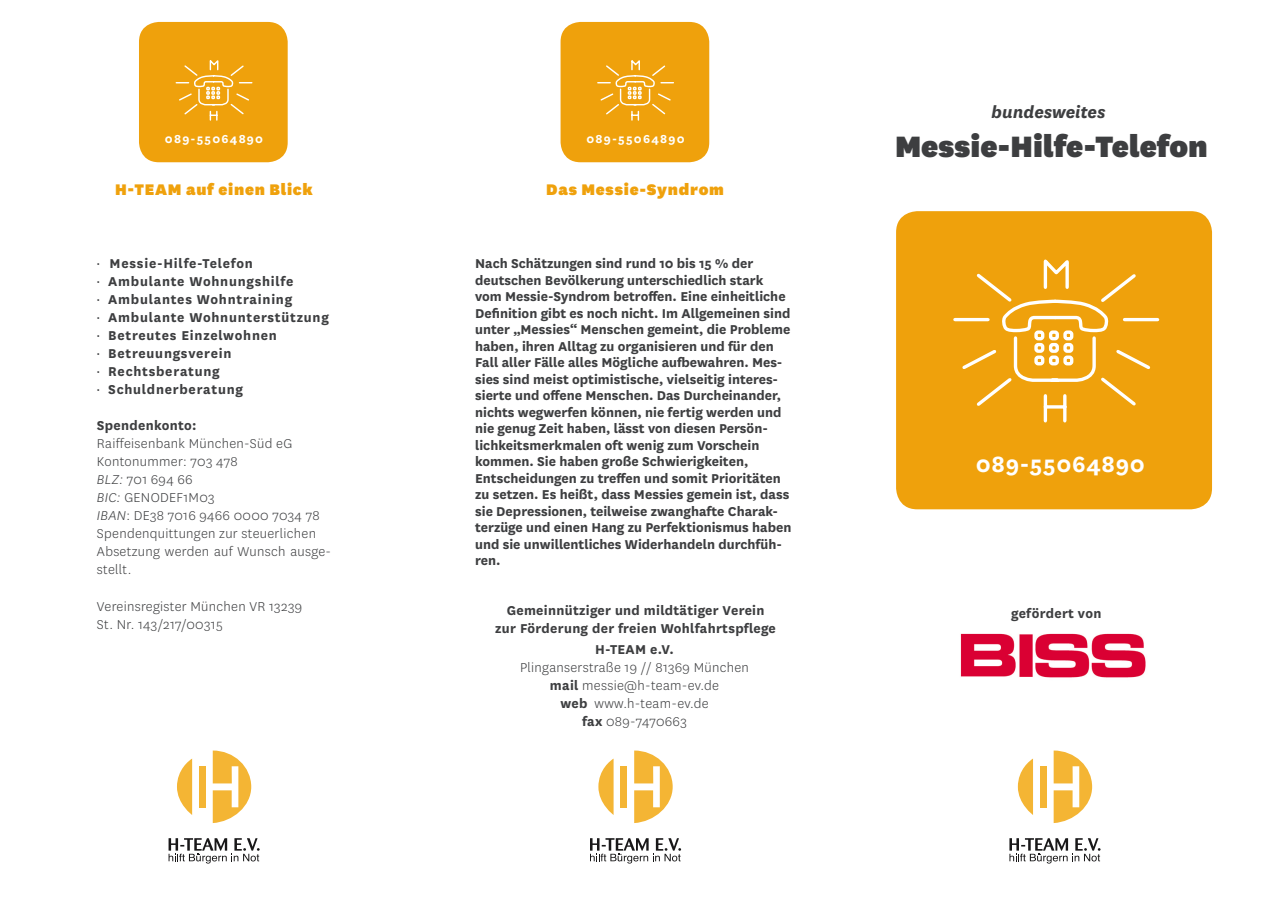
<style>
.page{position:relative;width:1280px;height:910px;background:#fff}
.page>*{position:absolute;margin:0;border:0;box-sizing:border-box;transform-origin:0 0}
.t1{font:900 34.5px "National";color:#3d3e40}
.t2{font:700 25.8px "National";letter-spacing:.025em;color:#fff}
.t3{font:italic 700 19.2px "National";color:#3d3e40}
.t4{font:900 18px "National";letter-spacing:.04em;color:#efa10c}
.t5{font:700 15px/16.5px "National";color:#3d3e40}
.t6{font:300 15px/18px "National";letter-spacing:.02em;color:#3d3e40}
.t7{font:700 15px/18px "National";letter-spacing:.05em;color:#3d3e40}
.t8{font:700 15px/18px "National";letter-spacing:.02em;color:#3d3e40;text-align:center}
.t9{font:700 13.5px "National";letter-spacing:.09em;color:#fff}
.s1{font-family:"Myriad Pro";font-weight:400}
.s2{font-style:italic}
.s3{font-weight:700}
</style>
<div class="page">
<div style="left:896px;top:211px;width:316px;height:298px;background:#efa10c;border-radius:21px"></div>
<div style="left:560px;top:22px;width:149px;height:140px;background:#efa10c;border-radius:20px"></div>
<div style="left:139px;top:22px;width:149px;height:140px;background:#efa10c;border-radius:20px"></div>
<svg style="left:597px;top:60px;width:77px;height:60px"></svg>
<hr style="left:1063px;top:396px;width:3px;height:25px;background:#fff">
<hr style="left:1044px;top:396px;width:3px;height:25px;background:#fff">
<svg style="left:953px;top:259px;width:207px;height:150px"></svg>
<svg style="left:175px;top:60px;width:78px;height:60px"></svg>
<img style="left:960px;top:633px;width:186px;height:45px">
<svg style="left:1009px;top:838px;width:91px;height:26px"></svg>
<svg style="left:1018px;top:759px;width:15px;height:56px"></svg>
<svg style="left:1054px;top:750px;width:38px;height:73px"></svg>
<div style="left:1040px;top:766px;width:6px;height:41px;background:#f4b534"></div>
<svg style="left:590px;top:838px;width:91px;height:26px"></svg>
<svg style="left:598px;top:759px;width:16px;height:56px"></svg>
<svg style="left:634px;top:750px;width:39px;height:73px"></svg>
<div style="left:620px;top:766px;width:7px;height:41px;background:#f4b534"></div>
<svg style="left:169px;top:838px;width:91px;height:26px"></svg>
<svg style="left:177px;top:759px;width:15px;height:56px"></svg>
<svg style="left:213px;top:750px;width:38px;height:73px"></svg>
<div style="left:199px;top:766px;width:7px;height:41px;background:#f4b534"></div>
<p class="t9" style="left:165px;top:130px;width:100px">089-55064890</p>
<p class="t9" style="left:586px;top:130px;width:100px">089-55064890</p>
<p class="t4" style="left:115px;top:177px;width:199px">H-Team auf einen Blick</p>
<p class="t7" style="left:97px;top:253px;width:233px"><span class="s1">·</span> Messie-Hilfe-Telefon<br><span class="s1">·</span> Ambulante Wohnungshilfe<br><span class="s1">·</span> Ambulantes Wohntraining<br><span class="s1">·</span> Ambulante Wohnunterstützung <span class="s1">·</span> Betreutes Einzelwohnen<br><span class="s1">·</span> Betreuungsverein<br><span class="s1">·</span> Rechtsberatung<br><span class="s1">·</span> Schuldnerberatung</p>
<p class="t8" style="left:97px;top:415px;width:101px">Spendenkonto:</p>
<p class="t6" style="left:97px;top:434px;width:236px">Raiffeisenbank München-Süd eG<br>Kontonummer: 703 478<br><span class="s2">BLZ:</span> 701 694 66<br><span class="s2">BIC:</span> GENODEF1M03<br><span class="s2">IBAN</span>: DE38 7016 9466 0000 7034 78<br>Spendenquittungen zur steuerlichen<br>Absetzung werden auf Wunsch ausge&shy;stellt.</p>
<p class="t6" style="left:97px;top:597px;width:207px">Vereinsregister München VR 13239<br>St. Nr. 143/217/00315</p>
<p class="t4" style="left:546px;top:177px;width:179px">Das Messie-Syndrom</p>
<p class="t5" style="left:475px;top:254px;width:318px">Nach Schätzungen sind rund 10 bis 15 % der deutschen Bevölkerung unterschiedlich stark vom Messie-Syndrom betroffen. Eine einheitliche Definition gibt es noch nicht. Im Allgemeinen sind unter „Messies“ Menschen gemeint, die Probleme haben, ihren Alltag zu organisieren und für den Fall aller Fälle alles Mögliche aufbewahren. Mes&shy;sies sind meist optimistische, vielseitig interes&shy;sierte und offene Menschen. Das Durcheinander, nichts wegwerfen können, nie fertig werden und nie genug Zeit haben, lässt von diesen Persön&shy;lichkeitsmerkmalen oft wenig zum Vorschein kommen. Sie haben große Schwierigkeiten, Entscheidungen zu treffen und somit Prioritäten zu setzen. Es heißt, dass Messies gemein ist, dass sie Depressionen, teilweise zwanghafte Charak&shy;terzüge und einen Hang zu Perfektionismus haben und sie unwillentliches Widerhandeln durchfüh&shy;ren.</p>
<p class="t8" style="left:495px;top:600px;width:282px">Gemeinnütziger und mildtätiger Verein zur Förderung der freien Wohlfahrtspflege</p>
<p class="t5" style="left:595px;top:640px;width:80px">H-TEAM e.V.</p>
<p class="t6" style="left:520px;top:658px;width:230px;text-align:center">Plinganserstraße 19 // 81369 München <span class="s3">mail</span> messie@h-team-ev.de<br><span class="s3">web</span> www.h-team-ev.de<br><span class="s3">fax</span> 089-7470663</p>
<p class="t3" style="left:991px;top:99px;width:116px">bundesweites</p>
<h1 class="t1" style="left:895px;top:122px;width:314px">Messie-Hilfe-Telefon</h1>
<h2 class="t2" style="left:976px;top:446px;width:171px">089-55064890</h2>
<p class="t8" style="left:1011px;top:603px;width:92px">gefördert von</p>
</div>
